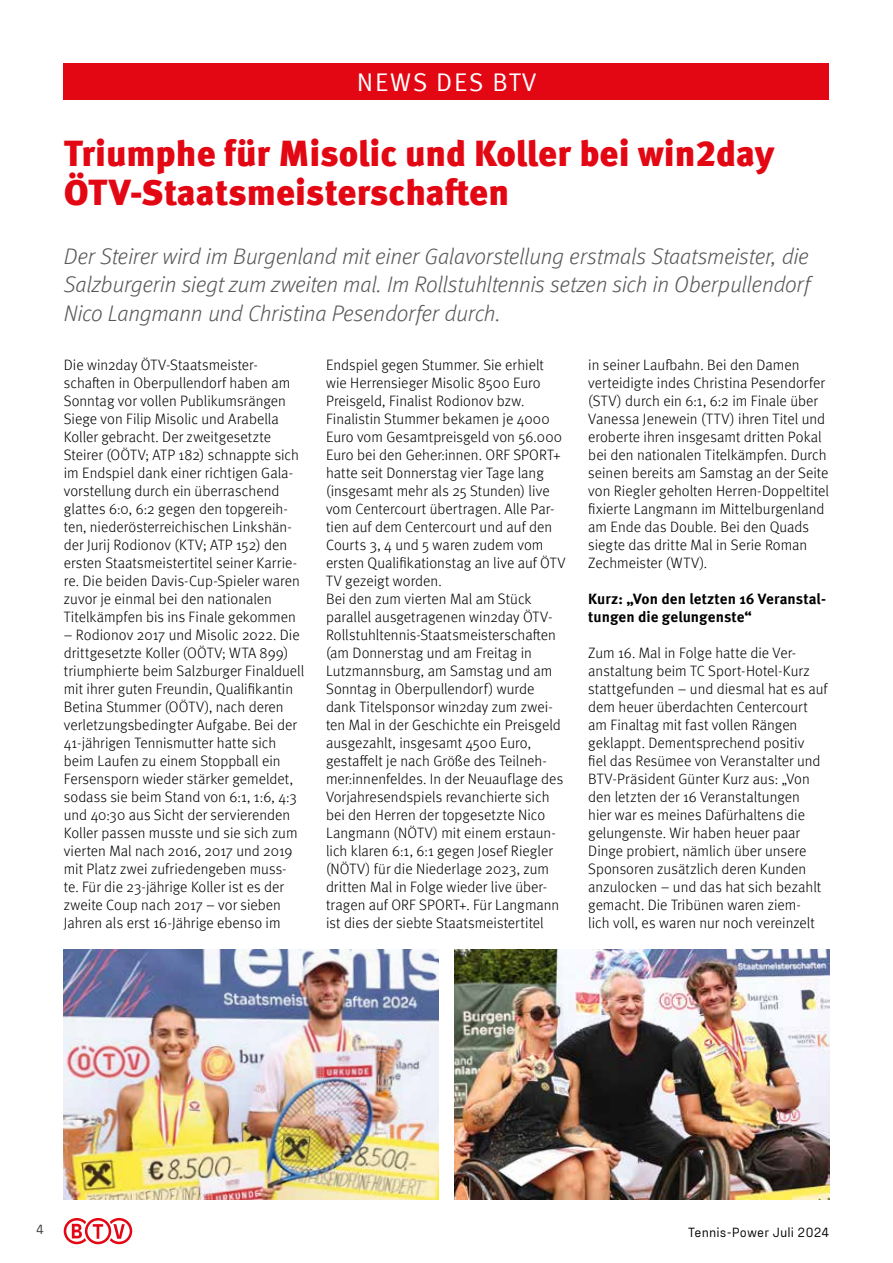
<style>
.page{position:relative;width:893px;height:1263px;background:#fff}
.page>*{position:absolute;margin:0;border:0;box-sizing:border-box;transform-origin:0 0}
.t1{font:900 36px/39px "Meta Pro";color:#e30613}
.t2{font:25.5px "Meta Pro";letter-spacing:.06em;color:#fff}
.t3{font:italic 300 22.5px/28.5px "Meta Pro";letter-spacing:-.01em;color:#575756;text-align:justify}
.t4{font:300 15px/18px "Meta Pro";color:#000}
.t5{font:700 15px/18px "Meta Pro";color:#000}
.t6{font:13.5px "Fraktion Sans";letter-spacing:.01em;color:#000}
.t7{font:13.5px "Fraktion Sans";color:#3c3c3b}
</style>
<div class="page">
<svg style="left:64px;top:1218px;width:68px;height:26px"></svg>
<div style="left:64px;top:64px;width:765px;height:36px;background:#e30613"></div>
<img style="left:64px;top:949px;width:375px;height:250px">
<img style="left:454px;top:949px;width:375px;height:250px">
<h2 class="t2" style="left:357px;top:63px;width:181px">NEWS DES BTV</h2>
<h1 class="t1" style="left:64px;top:132px;width:712px">Triumphe für Misolic und Koller bei win2day<br>ÖTV-Staatsmeisterschaften</h1>
<h3 class="t3" style="left:64px;top:241px;width:748px">Der Steirer wird im Burgenland mit einer Galavorstellung erstmals Staatsmeister, die Salzburgerin siegt zum zweiten mal. Im Rollstuhltennis setzen sich in Oberpullendorf Nico Langmann und Christina Pesendorfer durch.</h3>
<p class="t4" style="left:64px;top:355px;width:238px">Die win2day ÖTV-Staatsmeister&shy;schaften in Oberpullendorf haben am Sonntag vor vollen Publikumsrängen Siege von Filip Misolic und Arabella Koller gebracht. Der zweitgesetzte Steirer (OÖTV; ATP 182) schnappte sich im Endspiel dank einer richtigen Gala&shy;vorstellung durch ein überraschend glattes 6:0, 6:2 gegen den topgereih&shy;ten, niederösterreichischen Linkshän&shy;der Jurij Rodionov (KTV; ATP 152) den ersten Staatsmeistertitel seiner Karrie&shy;re. Die beiden Davis-Cup-Spieler waren zuvor je einmal bei den nationalen Titelkämpfen bis ins Finale gekommen</p>
<p class="t4" style="left:64px;top:625px;width:242px">– Rodionov 2017 und Misolic 2022. Die drittgesetzte Koller (OÖTV; WTA 899) triumphierte beim Salzburger Finalduell mit ihrer guten Freundin, Qualifikantin Betina Stummer (OÖTV), nach deren verletzungsbedingter Aufgabe. Bei der 41-jährigen Tennismutter hatte sich beim Laufen zu einem Stoppball ein Fersensporn wieder stärker gemeldet, sodass sie beim Stand von 6:1, 1:6, 4:3 und 40:30 aus Sicht der servierenden Koller passen musste und sie sich zum vierten Mal nach 2016, 2017 und 2019 mit Platz zwei zufriedengeben muss&shy;te. Für die 23-jährige Koller ist es der zweite Coup nach 2017 – vor sieben Jahren als erst 16-Jährige ebenso im</p>
<p class="t4" style="left:326px;top:355px;width:241px">Endspiel gegen Stummer. Sie erhielt wie Herrensieger Misolic 8500 Euro Preisgeld, Finalist Rodionov bzw.<br>Finalistin Stummer bekamen je 4000<br>Euro vom Gesamtpreisgeld von 56.000<br>Euro bei den Geher:innen. ORF SPORT+ hatte seit Donnerstag vier Tage lang (insgesamt mehr als 25 Stunden) live vom Centercourt übertragen. Alle Par&shy;tien auf dem Centercourt und auf den Courts 3, 4 und 5 waren zudem vom ersten Qualifikationstag an live auf ÖTV TV gezeigt worden.<br>Bei den zum vierten Mal am Stück parallel ausgetragenen win2day ÖTV-Rollstuhltennis-Staatsmeisterschaften (am Donnerstag und am Freitag in Lutzmannsburg, am Samstag und am Sonntag in Oberpullendorf) wurde dank Titelsponsor win2day zum zwei&shy;ten Mal in der Geschichte ein Preisgeld ausgezahlt, insgesamt 4500 Euro, gestaffelt je nach Größe des Teilneh&shy;mer:innenfeldes. In der Neuauflage des Vorjahresendspiels revanchierte sich bei den Herren der topgesetzte Nico Langmann (NÖTV) mit einem erstaun&shy;lich klaren 6:1, 6:1 gegen Josef Riegler (NÖTV) für die Niederlage 2023, zum dritten Mal in Folge wieder live über&shy;tragen auf ORF SPORT+. Für Langmann ist dies der siebte Staatsmeistertitel</p>
<p class="t4" style="left:588px;top:355px;width:242px">in seiner Laufbahn. Bei den Damen verteidigte indes Christina Pesendorfer (STV) durch ein 6:1, 6:2 im Finale über Vanessa Jenewein (TTV) ihren Titel und eroberte ihren insgesamt dritten Pokal bei den nationalen Titelkämpfen. Durch seinen bereits am Samstag an der Seite von Riegler geholten Herren-Doppeltitel fixierte Langmann im Mittelburgenland am Ende das Double. Bei den Quads siegte das dritte Mal in Serie Roman Zechmeister (WTV).</p>
<p class="t5" style="left:588px;top:589px;width:239px">Kurz: „Von den letzten 16 Veranstal&shy;tungen die gelungenste“</p>
<p class="t4" style="left:588px;top:643px;width:241px">Zum 16. Mal in Folge hatte die Ver&shy;anstaltung beim TC Sport-Hotel-Kurz stattgefunden – und diesmal hat es auf dem heuer überdachten Centercourt am Finaltag mit fast vollen Rängen geklappt. Dementsprechend positiv<br>fiel das Resümee von Veranstalter und BTV-Präsident Günter Kurz aus: „Von den letzten der 16 Veranstaltungen<br>hier war es meines Dafürhaltens die gelungenste. Wir haben heuer paar Dinge probiert, nämlich über unsere Sponsoren zusätzlich deren Kunden anzulocken – und das hat sich bezahlt gemacht. Die Tribünen waren ziem-<br>lich voll, es waren nur noch vereinzelt</p>
<p class="t7" style="left:36px;top:1219px;width:9px">4</p>
<p class="t6" style="left:688px;top:1221px;width:142px">Tennis-Power Juli 2024</p>
</div>
